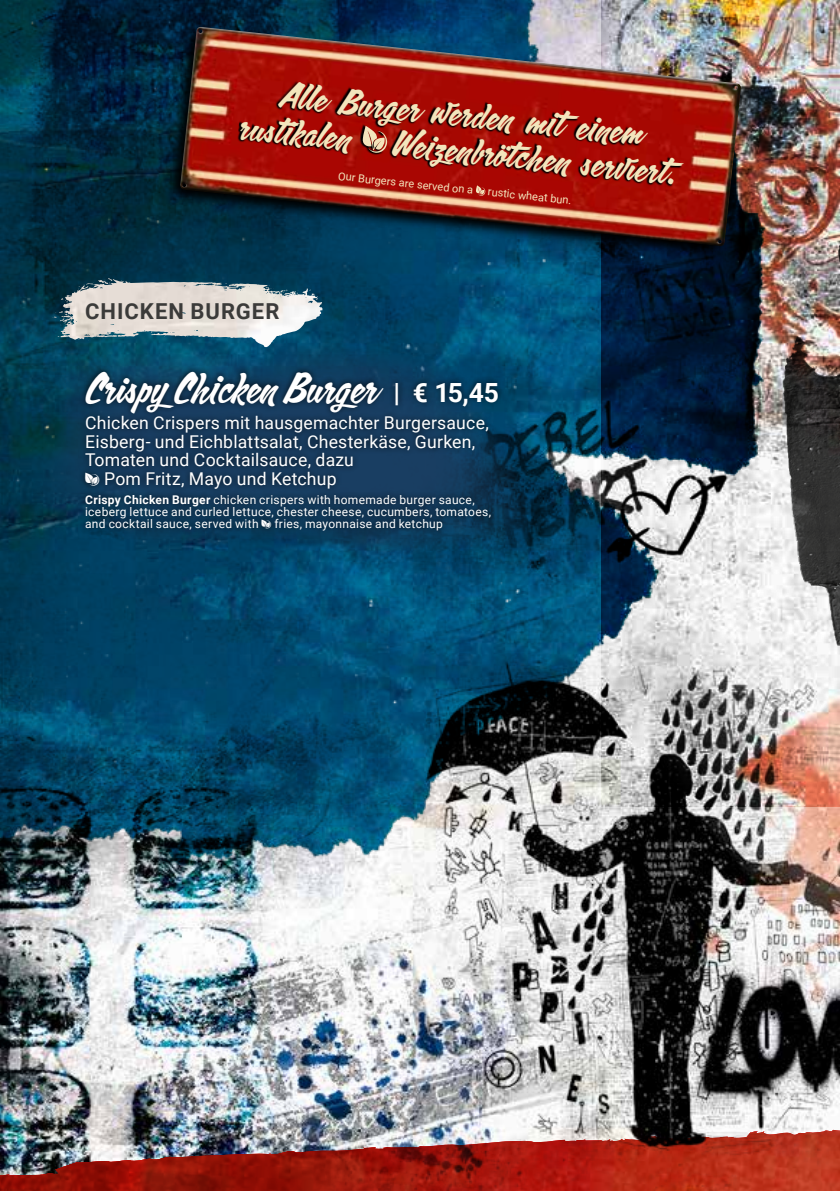
<style>
.page{position:relative;width:840px;height:1191px;background:#fff}
.page>*{position:absolute;margin:0;border:0;box-sizing:border-box;transform-origin:0 0}
.t1{font:39.6px "Calgary Script OT";letter-spacing:.01em;color:#fff}
.t2{font:34px/36px "Calgary Script OT";color:#f3e5bc}
.t3{font:700 22px "Roboto";letter-spacing:.045em;color:#3b3b3a}
.t4{font:17.6px/18.6px "Roboto";letter-spacing:.015em;color:#fff}
.t5{font:12px/12px "Roboto";letter-spacing:.025em;color:#fff}
.t6{font:11px "Roboto";color:#f3e5bc}
.s1{font-family:"Roboto";font-weight:700;font-size:26.4px}
.s2{font-family:"Celona Pikto Extrablatt"}
.s3{font-weight:700}
</style>
<div class="page">
<img style="left:0;top:889px;width:839px;height:212px">
<img style="left:0;top:0;width:839px;height:889px">
<img style="left:601px;top:0;width:238px;height:804px">
<svg style="left:28px;top:346px;width:508px;height:212px;background:#03405e"></svg>
<img style="left:0;top:1101px;width:839px;height:90px">
<img style="left:68px;top:278px;width:48px;height:19px">
<div style="left:79px;top:364px;width:425px;height:172px;background:#000;opacity:.75"></div>
<svg style="left:164px;top:23px;width:579px;height:237px;background:#0f3a53"></svg>
<img style="left:179px;top:27px;width:562px;height:220px">
<svg style="left:236px;top:75px;width:451px;height:120px;background:#98110a"></svg>
<svg style="left:362px;top:126px;width:25px;height:27px"></svg>
<h2 class="t2" style="left:245px;top:74px;width:402px;text-indent:38px;rotate:6deg">Alle Burger werden mit einem rustikalen</h2>
<h2 class="t2" style="left:394px;top:126px;width:286px;rotate:6deg">Weizenbrötchen serviert.</h2>
<p class="t6" style="left:339px;top:168px;width:137px;rotate:6deg">Our Burgers are served on a</p>
<p class="t6" style="left:488px;top:184px;width:85px;rotate:6deg">rustic wheat bun.</p>
<h3 class="t3" style="left:85px;top:295px;width:196px">CHICKEN BURGER</h3>
<h1 class="t1" style="left:85px;top:362px;width:415px">Crispy Chicken Burger <span class="s1">| € 15,45</span></h1>
<h3 class="t4" style="left:85px;top:413px;width:405px">Chicken Crispers mit hausgemachter Burgersauce, Eisberg- und Eichblattsalat, Chesterkäse, Gurken, Tomaten und Cocktailsauce, dazu<br><span class="s2">V</span> Pom Fritz, Mayo und Ketchup</h3>
<p class="t5" style="left:85px;top:493px;width:407px"><span class="s3">Crispy Chicken Burger</span> chicken crispers with homemade burger sauce, iceberg lettuce and curled lettuce, chester cheese, cucumbers, tomatoes, and cocktail sauce, served with <span class="s2">V</span> fries, mayonnaise and ketchup</p>
</div>
